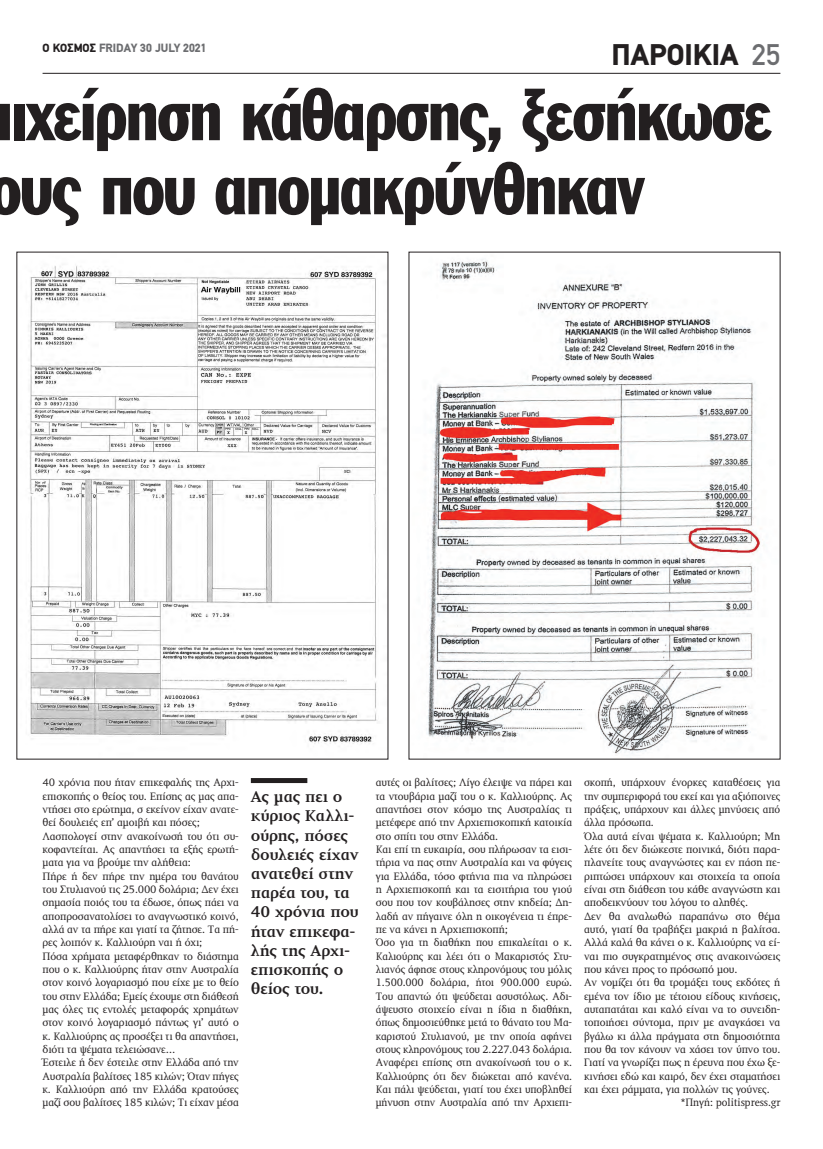
<style>
.page{position:relative;width:823px;height:1149px;background:#fff}
.page>*{position:absolute;margin:0;border:0;box-sizing:border-box;transform-origin:0 0}
.t1{font:72.3px/74px "Franklin Gothic Greek Cond";letter-spacing:-.025em;color:#231f20}
.t2{font:900 30px "PF Din Text";color:#231f20}
.t3{font:700 16px/19.2px "PF Diplomat";letter-spacing:-.015em;color:#231f20}
.t4{font:900 12px "PF Din Text";color:#6c6d70}
.t5{font:11px/13.3px "PF Diplomat";letter-spacing:-.01em;color:#231f20}
.t6{font:11px "PF Diplomat";letter-spacing:-.01em;color:#231f20;scale:.96 1}
.s1{color:#231f20}
.s2{font-weight:500;color:#6c6d70}
</style>
<div class="page">
<hr style="left:43px;top:73px;width:737px;height:1px;background:#231f20">
<img style="left:28px;top:266px;width:350px;height:478px">
<img style="left:428px;top:259px;width:333px;height:495px">
<div style="left:251px;top:777px;width:56px;height:5px;background:#231f20"></div>
<p class="t4" style="left:43px;top:40px;width:165px"><span class="s1">Ο ΚΟΣΜΟΣ</span> FRIDAY 30 JULY 2021</p>
<h2 class="t2" style="left:611px;top:37px;width:170px">ΠΑΡΟΙΚΙΑ <span class="s2">25</span></h2>
<h1 class="t1" style="left:-11px;top:78px;width:784px;text-indent:22px">ιχείρηση κάθαρσης, ξεσήκωσε ους που απομακρύνθηκαν</h1>
<p class="t5" style="left:43px;top:776px;width:198px">40 χρόνια που ήταν επικεφαλής της Αρχι&shy;επισκοπής ο θείος του. Επίσης ας μας απα&shy;ντήσει στο ερώτημα, σ εκείνον είχαν ανατε&shy;θεί δουλειές επ’ αμοιβή και πόσες; Λασπολογεί στην ανακοίνωσή του ότι συ&shy;κοφαντείται. Ας απαντήσει τα εξής ερωτή&shy;ματα για να βρούμε την αλήθεια:<br>Πήρε ή δεν πήρε την ημέρα του θανάτου του Στυλιανού τις 25.000 δολάρια; Δεν έχει σημασία ποιός του τα έδωσε, όπως πάει να αποπροσανατολίσει το αναγνωστικό κοινό, αλλά αν τα πήρε και γιατί τα ζήτησε. Τα πή&shy;ρες λοιπόν κ. Καλλιούρη ναι ή όχι;<br>Πόσα χρήματα μεταφέρθηκαν το διάστημα που ο κ. Καλλιούρης ήταν στην Αυστραλία στον κοινό λογαριασμό που είχε με το θείο του στην Ελλάδα; Εμείς έχουμε στη διάθεσή μας όλες τις εντολές μεταφοράς χρημάτων στον κοινό λογαριασμό πάντως γι’ αυτό ο κ. Καλλιούρης ας προσέξει τι θα απαντήσει, διότι τα ψέματα τελειώσανε…<br>Έστειλε ή δεν έστειλε στην Ελλάδα από την Αυστραλία βαλίτσες 185 κιλών; Όταν πήγες κ. Καλλιούρη από την Ελλάδα κρατούσες μαζί σου βαλίτσες 185 κιλών; Τι είχαν μέσα</p>
<p class="t6" style="left:583px;top:776px;width:206px">σκοπή, υπάρχουν ένορκες καταθέσεις για</p>
<p class="t5" style="left:375px;top:776px;width:198px">αυτές οι βαλίτσες; Λίγο έλειψε να πάρει και τα ντουβάρια μαζί του ο κ. Καλλιούρης. Ας απαντήσει στον κόσμο της Αυστραλίας τι μετέφερε από την Αρχιεπισκοπική κατοικία στο σπίτι του στην Ελλάδα.<br>Και επί τη ευκαιρία, σου πλήρωσαν τα εισι&shy;τήρια να πας στην Αυστραλία και να φύγεις για Ελλάδα, τόσο φτήνια πια να πληρώσει η Αρχιεπισκοπή και τα εισιτήρια του γιού σου που τον κουβάλησες στην κηδεία; Δη&shy;λαδή αν πήγαινε όλη η οικογένεια τι έπρε&shy;πε να κάνει η Αρχιεπισκοπή;<br>Όσο για τη διαθήκη που επικαλείται ο κ.<br>Καλιούρης και λέει ότι ο Μακαριστός Στυ&shy;λιανός άφησε στους κληρονόμους του μόλις 1.500.000 δολάρια, ήτοι 900.000 ευρώ.<br>Του απαντώ ότι ψεύδεται ασυστόλως. Αδι&shy;άψευστο στοιχείο είναι η ίδια η διαθήκη, όπως δημοσιεύθηκε μετά το θάνατο του Μα&shy;καριστού Στυλιανού, με την οποία αφήνει στους κληρονόμους του 2.227.043 δολάρια.<br>Αναφέρει επίσης στη ανακοίνωσή του ο κ.<br>Καλλιούρης ότι δεν διώκεται από κανένα.<br>Και πάλι ψεύδεται, γιατί του έχει υποβληθεί μήνυση στην Αυστραλία από την Αρχιεπι-</p>
<h3 class="t3" style="left:251px;top:787px;width:109px">Ας μας πει ο κύριος Καλλι&shy;ούρης, πόσες δουλειές είχαν ανατεθεί στην παρέα του, τα<br>40 χρόνια που ήταν επικεφα&shy;λής της Αρχι&shy;επισκοπής ο θείος του.</h3>
<p class="t6" style="left:583px;top:790px;width:206px">την συμπεριφορά του εκεί και για αξιόποινες</p>
<p class="t6" style="left:583px;top:803px;width:206px">πράξεις, υπάρχουν και άλλες μηνύσεις από</p>
<p class="t6" style="left:583px;top:816px;width:74px">άλλα πρόσωπα.</p>
<p class="t5" style="left:583px;top:829px;width:198px">Όλα αυτά είναι ψέματα κ. Καλλιούρη; Μη</p>
<p class="t5" style="left:583px;top:842px;width:198px">λέτε ότι δεν διώκεστε ποινικά, διότι παρα-</p>
<p class="t5" style="left:583px;top:856px;width:198px">πλανείτε τους αναγνώστες και εν πάση πε-</p>
<p class="t5" style="left:583px;top:869px;width:198px">ριπτώσει υπάρχουν και στοιχεία τα οποία</p>
<p class="t5" style="left:583px;top:882px;width:198px">είναι στη διάθεση του κάθε αναγνώστη και</p>
<p class="t5" style="left:583px;top:896px;width:165px">αποδεικνύουν του λόγου το αληθές.</p>
<p class="t5" style="left:583px;top:909px;width:198px">Δεν θα αναλωθώ παραπάνω στο θέμα</p>
<p class="t5" style="left:583px;top:922px;width:198px">αυτό, γιατί θα τραβήξει μακριά η βαλίτσα.</p>
<p class="t5" style="left:583px;top:936px;width:198px">Αλλά καλά θα κάνει ο κ. Καλλιούρης να εί-</p>
<p class="t5" style="left:583px;top:949px;width:198px">ναι πιο συγκρατημένος στις ανακοινώσεις</p>
<p class="t5" style="left:583px;top:962px;width:155px">που κάνει προς το πρόσωπό μου.</p>
<p class="t5" style="left:583px;top:976px;width:198px">Αν νομίζει ότι θα τρομάξει τους εκδότες ή</p>
<p class="t5" style="left:583px;top:989px;width:198px">εμένα τον ίδιο με τέτοιου είδους κινήσεις,</p>
<p class="t5" style="left:583px;top:1002px;width:198px">αυταπατάται και καλό είναι να το συνειδη-</p>
<p class="t5" style="left:583px;top:1015px;width:198px">τοποιήσει σύντομα, πριν με αναγκάσει να</p>
<p class="t5" style="left:583px;top:1029px;width:198px">βγάλω κι άλλα πράγματα στη δημοσιότητα</p>
<p class="t5" style="left:583px;top:1042px;width:198px">που θα τον κάνουν να χάσει τον ύπνο του.</p>
<p class="t5" style="left:583px;top:1055px;width:198px">Γιατί να γνωρίζει πως η έρευνα που έχω ξε-</p>
<p class="t5" style="left:583px;top:1069px;width:198px">κινήσει εδώ και καιρό, δεν έχει σταματήσει</p>
<p class="t5" style="left:583px;top:1082px;width:187px">και έχει ράμματα, για πολλών τις γούνες.</p>
<p class="t6" style="left:680px;top:1096px;width:105px">*Πηγή: politispress.gr</p>
</div>
